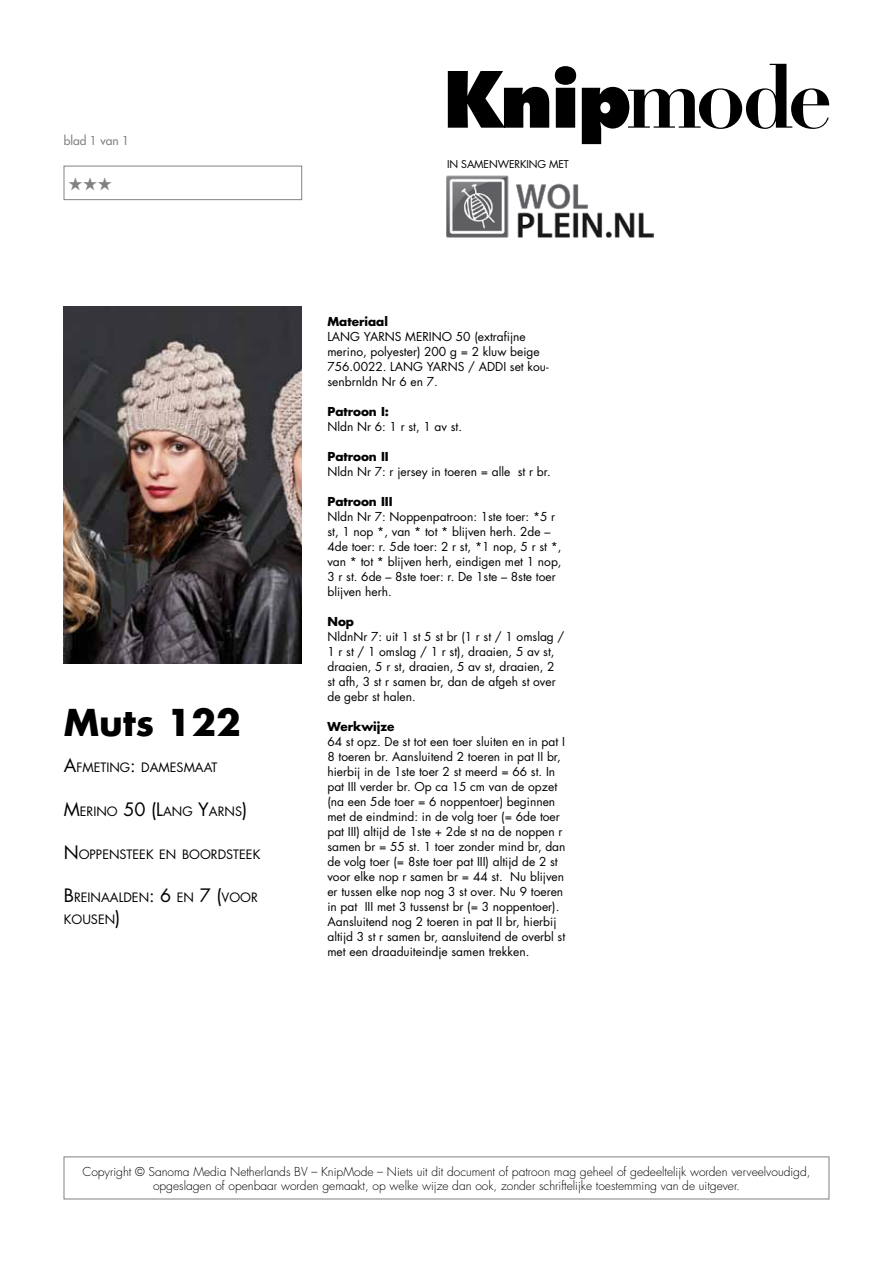
<style>
.page{position:relative;width:893px;height:1263px;background:#fff}
.page>*{position:absolute;margin:0;border:0;box-sizing:border-box;transform-origin:0 0}
.t1{font:700 36px "Futura Std";color:#000}
.t2{font:18px "Zapf Dingbats ITC";color:#818084}
.t3{font:12.6px/21.6px "Futura Std";color:#000}
.t4{font:12px/15px "Futura Std";color:#000}
.t5{font:300 12px/14.4px "Futura Std";color:#000;text-align:center}
.t6{font:700 12px "Futura Std";color:#000}
.t7{font:500 12px "Futura Std";color:#818084}
.t8{font:10.5px "Futura Std";color:#000}
.s1{font-size:18px}
</style>
<div class="page">
<div style="left:64px;top:166px;width:238px;height:34px;border:1px solid #818084"></div>
<img style="left:64px;top:306px;width:238px;height:357px">
<svg style="left:448px;top:64px;width:381px;height:80px"></svg>
<img style="left:447px;top:175px;width:206px;height:63px">
<p class="t7" style="left:64px;top:133px;width:67px">blad 1 van 1</p>
<h2 class="t2" style="left:68px;top:175px;width:46px">★★★</h2>
<h1 class="t1" style="left:64px;top:699px;width:178px">Muts 122</h1>
<p class="t3" style="left:64px;top:757px;width:155px"><span class="s1">A</span>FMETING<span class="s1">:</span> DAMESMAAT</p>
<p class="t3" style="left:64px;top:800px;width:185px"><span class="s1">M</span>ERINO <span class="s1">50 (L</span>ANG <span class="s1">Y</span>ARNS<span class="s1">)</span></p>
<p class="t3" style="left:64px;top:843px;width:198px"><span class="s1">N</span> OPPENSTEEK EN BOORDSTEEK</p>
<p class="t3" style="left:64px;top:887px;width:196px"><span class="s1">B</span>REINAALDEN<span class="s1">: 6</span> EN <span class="s1">7 (</span>VOOR<br>KOUSEN<span class="s1">)</span></p>
<p class="t8" style="left:447px;top:157px;width:23px">in samen</p>
<p class="t8" style="left:498px;top:157px;width:36px">werking</p>
<p class="t8" style="left:549px;top:157px;width:21px">me t</p>
<p class="t6" style="left:327px;top:314px;width:62px">Materiaal</p>
<p class="t4" style="left:327px;top:329px;width:223px">LANG YARNS MERINO 50 (extrafijne merino, polyester) 200 g = 2 kluw beige<br>756.0022. LANG YARNS / ADDI set kou&shy;senbrnldn Nr 6 en 7.</p>
<p class="t6" style="left:327px;top:404px;width:63px">Patroon I:</p>
<p class="t4" style="left:327px;top:419px;width:136px">Nldn Nr 6: 1 r st, 1 av st.</p>
<p class="t6" style="left:327px;top:449px;width:63px">Patroon II</p>
<p class="t4" style="left:327px;top:464px;width:225px">Nldn Nr 7: r jersey in toeren = alle st r br.</p>
<p class="t6" style="left:327px;top:494px;width:67px">Patroon III</p>
<p class="t4" style="left:327px;top:509px;width:236px">Nldn Nr 7: Noppenpatroon: 1ste toer: *5 r st, 1 nop *, van * tot * blijven herh. 2de – 4de toer: r. 5de toer: 2 r st, *1 nop, 5 r st *, van * tot * blijven herh, eindigen met 1 nop, 3 r st. 6de – 8ste toer: r. De 1ste – 8ste toer blijven herh.</p>
<p class="t6" style="left:327px;top:614px;width:28px">Nop</p>
<p class="t4" style="left:327px;top:629px;width:239px">NldnNr 7: uit 1 st 5 st br (1 r st / 1 omslag / 1 r st / 1 omslag / 1 r st), draaien, 5 av st, draaien, 5 r st, draaien, 5 av st, draaien, 2 st afh, 3 st r samen br, dan de afgeh st over de gebr st halen.</p>
<p class="t6" style="left:327px;top:719px;width:69px">Werkwijze</p>
<p class="t4" style="left:327px;top:734px;width:240px">64 st opz. De st tot een toer sluiten en in pat I 8 toeren br. Aansluitend 2 toeren in pat II br, hierbij in de 1ste toer 2 st meerd = 66 st. In pat III verder br. Op ca 15 cm van de opzet (na een 5de toer = 6 noppentoer) beginnen met de eindmind: in de volg toer (= 6de toer pat III) altijd de 1ste + 2de st na de noppen r samen br = 55 st. 1 toer zonder mind br, dan de volg toer (= 8ste toer pat III) altijd de 2 st voor elke nop r samen br = 44 st. Nu blijven er tussen elke nop nog 3 st over. Nu 9 toeren in pat III met 3 tussenst br (= 3 noppentoer).<br>Aansluitend nog 2 toeren in pat II br, hierbij altijd 3 st r samen br, aansluitend de overbl st met een draaduiteindje samen trekken.</p>
<p class="t5" style="left:82px;top:1164px;width:729px">Copyright © Sanoma Media Netherlands BV – KnipMode – Niets uit dit document of patroon mag geheel of gedeeltelijk worden verveelvoudigd, opgeslagen of openbaar worden gemaakt, op welke wijze dan ook, zonder schriftelijke toestemming van de uitgever.</p>
</div>
